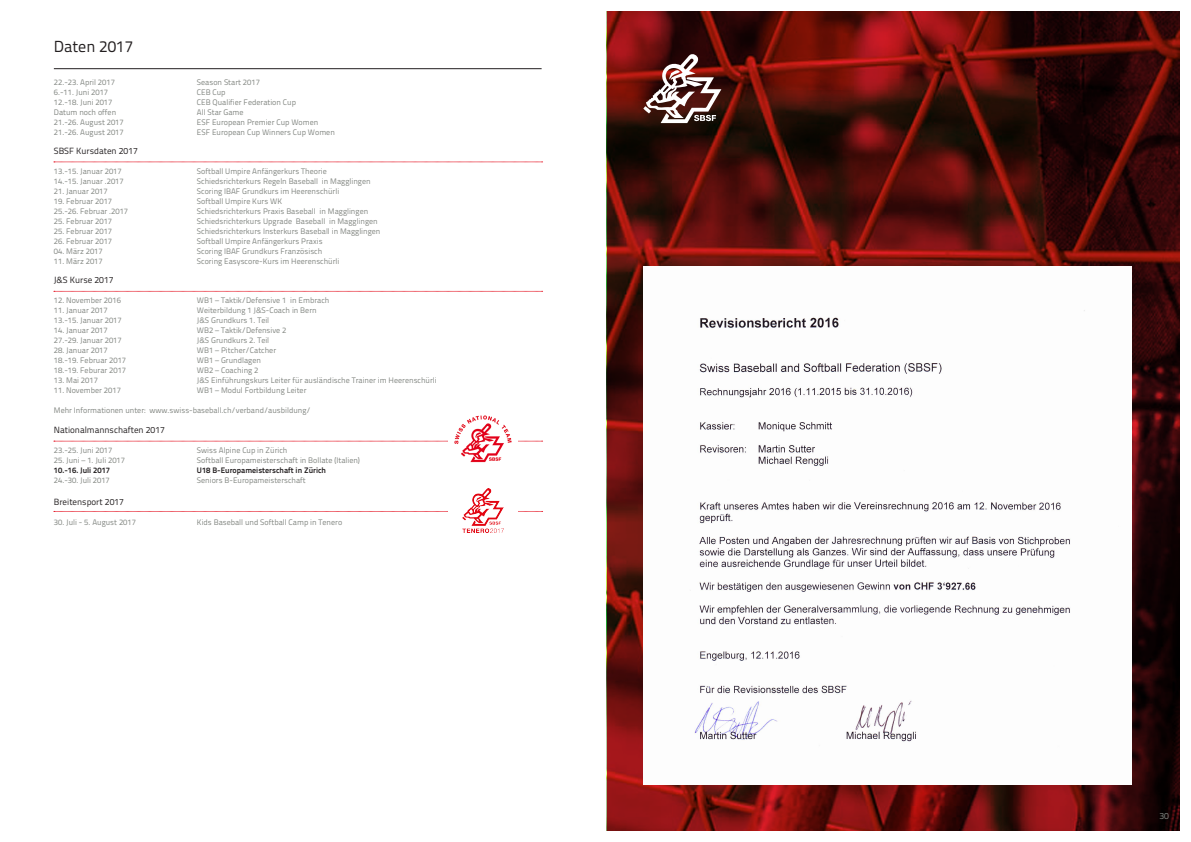
<style>
.page{position:relative;width:1191px;height:842px;background:#fff}
.page>*{position:absolute;margin:0;border:0;box-sizing:border-box;transform-origin:0 0}
.t1{font:16px "Titillium Text 22 L";color:#231f20}
.t2{font:9px "Titillium Text 22 L";color:#231f20}
.t3{font:9px "Titillium Text 22 L";color:#828681}
.t4{font:8px "Titillium Text 22 L";color:#828681}
.t5{font:700 8px "Titillium Text 22 L";color:#231f20}
</style>
<div class="page">
<svg style="left:54px;top:162px;width:488px;height:1px"></svg>
<svg style="left:54px;top:291px;width:488px;height:1px"></svg>
<svg style="left:54px;top:441px;width:488px;height:1px"></svg>
<hr style="left:54px;top:68px;width:487px;height:1px;background:#231f20">
<svg style="left:54px;top:511px;width:488px;height:1px"></svg>
<img style="left:448px;top:415px;width:70px;height:48px">
<div style="left:448px;top:485px;width:70px;height:58px;background:#fff"></div>
<img style="left:462px;top:488px;width:42px;height:44px">
<img style="left:607px;top:11px;width:572px;height:820px">
<img style="left:643px;top:267px;width:488px;height:517px">
<svg style="left:643px;top:53px;width:78px;height:70px"></svg>
<p class="t1" style="left:54px;top:34px;width:81px">Daten 2017</p>
<p class="t4" style="left:54px;top:76px;width:63px">22.-23. April 2017</p>
<p class="t4" style="left:197px;top:76px;width:65px">Season Start 2017</p>
<p class="t4" style="left:54px;top:86px;width:56px">6.-11. Juni 2017</p>
<p class="t4" style="left:197px;top:86px;width:30px">CEB Cup</p>
<p class="t4" style="left:54px;top:96px;width:60px">12.-18. Juni 2017</p>
<p class="t4" style="left:197px;top:96px;width:101px">CEB Qualifier Federation Cup</p>
<p class="t4" style="left:54px;top:106px;width:64px">Datum noch offen</p>
<p class="t4" style="left:197px;top:106px;width:48px">All Star Game</p>
<p class="t4" style="left:54px;top:116px;width:71px">21.-26. August 2017</p>
<p class="t4" style="left:197px;top:116px;width:123px">ESF European Premier Cup Women</p>
<p class="t4" style="left:54px;top:126px;width:71px">21.-26. August 2017</p>
<p class="t4" style="left:197px;top:126px;width:139px">ESF European Cup Winners Cup Women</p>
<p class="t2" style="left:54px;top:144px;width:85px">SBSF Kursdaten 2017</p>
<p class="t4" style="left:54px;top:165px;width:69px">13.-15. Januar 2017</p>
<p class="t4" style="left:197px;top:165px;width:131px">Softball Umpire Anfängerkurs Theorie</p>
<p class="t4" style="left:54px;top:175px;width:71px">14.-15. Januar .2017</p>
<p class="t4" style="left:197px;top:175px;width:175px">Schiedsrichterkurs Regeln Baseball in Magglingen</p>
<p class="t4" style="left:54px;top:185px;width:55px">21. Januar 2017</p>
<p class="t4" style="left:197px;top:185px;width:144px">Scoring IBAF Grundkurs im Heerenschürli</p>
<p class="t4" style="left:54px;top:195px;width:60px">19. Februar 2017</p>
<p class="t4" style="left:197px;top:195px;width:87px">Softball Umpire Kurs WK</p>
<p class="t4" style="left:54px;top:205px;width:76px">25.-26. Februar .2017</p>
<p class="t4" style="left:197px;top:205px;width:173px">Schiedsrichterkurs Praxis Baseball in Magglingen</p>
<p class="t4" style="left:54px;top:215px;width:60px">25. Februar 2017</p>
<p class="t4" style="left:197px;top:215px;width:182px">Schiedsrichterkurs Upgrade Baseball in Magglingen</p>
<p class="t4" style="left:54px;top:225px;width:60px">25. Februar 2017</p>
<p class="t4" style="left:197px;top:225px;width:185px">Schiedsrichterkurs Insterkurs Baseball in Magglingen</p>
<p class="t4" style="left:54px;top:235px;width:60px">26. Februar 2017</p>
<p class="t4" style="left:197px;top:235px;width:127px">Softball Umpire Anfängerkurs Praxis</p>
<p class="t4" style="left:54px;top:245px;width:50px">04. März 2017</p>
<p class="t4" style="left:197px;top:245px;width:127px">Scoring IBAF Grundkurs Französisch</p>
<p class="t4" style="left:54px;top:255px;width:50px">11. März 2017</p>
<p class="t4" style="left:197px;top:255px;width:144px">Scoring Easyscore-Kurs im Heerenschürli</p>
<p class="t2" style="left:54px;top:274px;width:61px">J&amp;S Kurse 2017</p>
<p class="t4" style="left:54px;top:295px;width:69px">12. November 2016</p>
<p class="t4" style="left:197px;top:295px;width:134px">WB1 – Taktik/Defensive 1 in Embrach</p>
<p class="t4" style="left:54px;top:305px;width:55px">11. Januar 2017</p>
<p class="t4" style="left:197px;top:305px;width:121px">Weiterbildung 1 J&amp;S-Coach in Bern</p>
<p class="t4" style="left:54px;top:315px;width:69px">13.-15. Januar 2017</p>
<p class="t4" style="left:197px;top:315px;width:74px">J&amp;S Grundkurs 1. Teil</p>
<p class="t4" style="left:54px;top:325px;width:55px">14. Januar 2017</p>
<p class="t4" style="left:197px;top:325px;width:91px">WB2 – Taktik/Defensive 2</p>
<p class="t4" style="left:54px;top:335px;width:69px">27.-29. Januar 2017</p>
<p class="t4" style="left:197px;top:335px;width:74px">J&amp;S Grundkurs 2. Teil</p>
<p class="t4" style="left:54px;top:345px;width:55px">28. Januar 2017</p>
<p class="t4" style="left:197px;top:345px;width:81px">WB1 – Pitcher/Catcher</p>
<p class="t4" style="left:54px;top:355px;width:74px">18.-19. Februar 2017</p>
<p class="t4" style="left:197px;top:355px;width:66px">WB1 – Grundlagen</p>
<p class="t4" style="left:54px;top:365px;width:74px">18.-19. Feburar 2017</p>
<p class="t4" style="left:197px;top:365px;width:63px">WB2 – Coaching 2</p>
<p class="t4" style="left:54px;top:375px;width:46px">13. Mai 2017</p>
<p class="t4" style="left:197px;top:375px;width:241px">J&amp;S Einführungskurs Leiter für ausländische Trainer im Heerenschürli</p>
<p class="t4" style="left:54px;top:385px;width:69px">11. November 2017</p>
<p class="t4" style="left:197px;top:385px;width:111px">WB1 – Modul Fortbildung Leiter</p>
<p class="t4" style="left:54px;top:405px;width:258px">Mehr Informationen unter: www.swiss-baseball.ch/verband/ausbildung/</p>
<p class="t2" style="left:54px;top:423px;width:113px">Nationalmannschaften 2017</p>
<p class="t4" style="left:54px;top:444px;width:60px">23.-25. Juni 2017</p>
<p class="t4" style="left:197px;top:444px;width:92px">Swiss Alpine Cup in Zürich</p>
<p class="t4" style="left:54px;top:454px;width:73px">25. Juni – 1. Juli 2017</p>
<p class="t4" style="left:197px;top:454px;width:165px">Softball Europameisterschaft in Bollate (Italien)</p>
<p class="t5" style="left:54px;top:464px;width:58px">10.-16. Juli 2017</p>
<p class="t5" style="left:197px;top:464px;width:131px">U18 B-Europameisterschaft in Zürich</p>
<p class="t4" style="left:54px;top:474px;width:57px">24.-30. Juli 2017</p>
<p class="t4" style="left:197px;top:474px;width:110px">Seniors B-Europameisterschaft</p>
<p class="t2" style="left:54px;top:495px;width:72px">Breitensport 2017</p>
<p class="t4" style="left:54px;top:516px;width:84px">30. Juli - 5. August 2017</p>
<p class="t4" style="left:197px;top:516px;width:147px">Kids Baseball und Softball Camp in Tenero</p>
<p class="t3" style="left:1159px;top:809px;width:11px">30</p>
</div>
